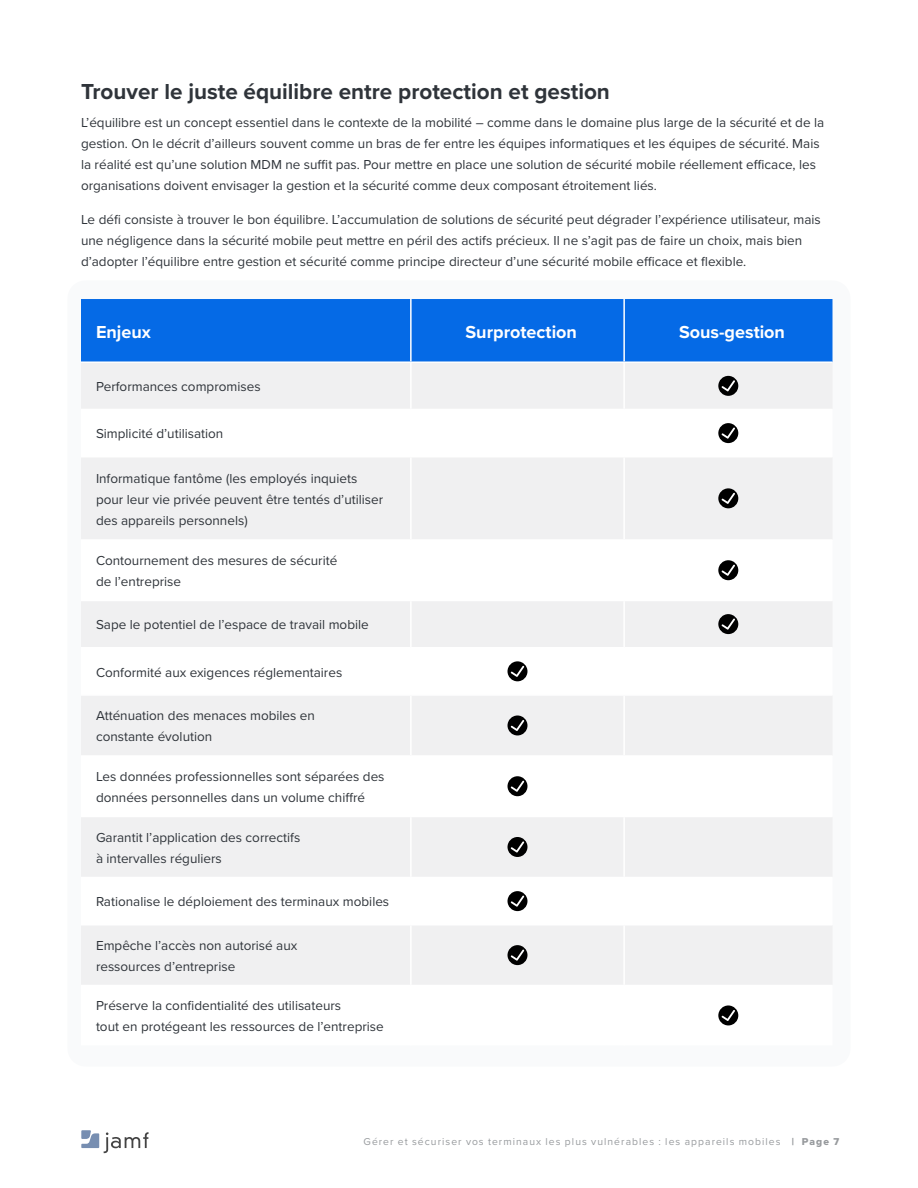
<style>
.page{position:relative;width:918px;height:1188px;background:#fff}
.page>*{position:absolute;margin:0;border:0;box-sizing:border-box;transform-origin:0 0}
.t1{font:700 22.5px "Proxima Nova";color:#2f343a}
.t2{font:700 18px "Proxima Nova";color:#fff}
.t3{font:13.5px/21px "Proxima Nova";color:#2f343a}
.t4{font:10.35px "Proxima Nova";letter-spacing:.1em;color:#979a9d}
.s1{font-family:"Proxima Nova Extrabld"}
</style>
<div class="page">
<div style="left:68px;top:280px;width:782px;height:786px;background:#f9fafb;border-radius:18px"></div>
<div style="left:81px;top:299px;width:751px;height:62px;background:#056ae6"></div>
<hr style="left:410px;top:299px;width:2px;height:62px;background:#fff">
<hr style="left:623px;top:299px;width:2px;height:62px;background:#fff">
<hr style="left:81px;top:361px;width:330px;height:2px;background:#fff">
<hr style="left:411px;top:361px;width:213px;height:2px;background:#fff">
<hr style="left:410px;top:363px;width:2px;height:46px;background:#fff">
<hr style="left:624px;top:361px;width:208px;height:2px;background:#fff">
<hr style="left:623px;top:363px;width:2px;height:46px;background:#fff">
<hr style="left:81px;top:409px;width:330px;height:1px;background:#fff">
<hr style="left:411px;top:409px;width:213px;height:1px;background:#fff">
<hr style="left:410px;top:410px;width:2px;height:46px;background:#fff">
<hr style="left:624px;top:409px;width:208px;height:1px;background:#fff">
<hr style="left:623px;top:410px;width:2px;height:46px;background:#fff">
<hr style="left:81px;top:456px;width:330px;height:1px;background:#fff">
<hr style="left:411px;top:456px;width:213px;height:1px;background:#fff">
<hr style="left:410px;top:457px;width:2px;height:82px;background:#fff">
<hr style="left:624px;top:456px;width:208px;height:1px;background:#fff">
<hr style="left:623px;top:457px;width:2px;height:82px;background:#fff">
<hr style="left:81px;top:539px;width:330px;height:2px;background:#fff">
<hr style="left:411px;top:539px;width:213px;height:2px;background:#fff">
<hr style="left:410px;top:541px;width:2px;height:59px;background:#fff">
<hr style="left:624px;top:539px;width:208px;height:2px;background:#fff">
<hr style="left:623px;top:541px;width:2px;height:59px;background:#fff">
<hr style="left:81px;top:600px;width:330px;height:1px;background:#fff">
<hr style="left:411px;top:600px;width:213px;height:1px;background:#fff">
<hr style="left:410px;top:601px;width:2px;height:46px;background:#fff">
<hr style="left:624px;top:600px;width:208px;height:1px;background:#fff">
<hr style="left:623px;top:601px;width:2px;height:46px;background:#fff">
<hr style="left:81px;top:647px;width:330px;height:1px;background:#fff">
<hr style="left:411px;top:647px;width:213px;height:1px;background:#fff">
<hr style="left:410px;top:648px;width:2px;height:46px;background:#fff">
<hr style="left:624px;top:647px;width:208px;height:1px;background:#fff">
<hr style="left:623px;top:648px;width:2px;height:46px;background:#fff">
<hr style="left:81px;top:694px;width:330px;height:2px;background:#fff">
<hr style="left:411px;top:694px;width:213px;height:2px;background:#fff">
<hr style="left:410px;top:696px;width:2px;height:59px;background:#fff">
<hr style="left:624px;top:694px;width:208px;height:2px;background:#fff">
<hr style="left:623px;top:696px;width:2px;height:59px;background:#fff">
<hr style="left:81px;top:755px;width:330px;height:2px;background:#fff">
<hr style="left:411px;top:755px;width:213px;height:2px;background:#fff">
<hr style="left:410px;top:757px;width:2px;height:59px;background:#fff">
<hr style="left:624px;top:755px;width:208px;height:2px;background:#fff">
<hr style="left:623px;top:757px;width:2px;height:59px;background:#fff">
<hr style="left:81px;top:816px;width:330px;height:1px;background:#fff">
<hr style="left:411px;top:816px;width:213px;height:1px;background:#fff">
<hr style="left:410px;top:817px;width:2px;height:60px;background:#fff">
<hr style="left:624px;top:816px;width:208px;height:1px;background:#fff">
<hr style="left:623px;top:817px;width:2px;height:60px;background:#fff">
<hr style="left:81px;top:877px;width:330px;height:1px;background:#fff">
<hr style="left:411px;top:877px;width:213px;height:1px;background:#fff">
<hr style="left:410px;top:878px;width:2px;height:46px;background:#fff">
<hr style="left:624px;top:877px;width:208px;height:1px;background:#fff">
<hr style="left:623px;top:878px;width:2px;height:46px;background:#fff">
<hr style="left:81px;top:924px;width:330px;height:2px;background:#fff">
<hr style="left:411px;top:924px;width:213px;height:2px;background:#fff">
<hr style="left:410px;top:926px;width:2px;height:59px;background:#fff">
<hr style="left:624px;top:924px;width:208px;height:2px;background:#fff">
<hr style="left:623px;top:926px;width:2px;height:59px;background:#fff">
<hr style="left:81px;top:985px;width:330px;height:1px;background:#fff">
<hr style="left:411px;top:985px;width:213px;height:1px;background:#fff">
<hr style="left:410px;top:986px;width:2px;height:59px;background:#fff">
<hr style="left:624px;top:985px;width:208px;height:1px;background:#fff">
<hr style="left:623px;top:986px;width:2px;height:59px;background:#fff">
<div style="left:718px;top:376px;width:20px;height:20px;background:#000;border-radius:50%"></div>
<svg style="left:722px;top:380px;width:13px;height:11px"></svg>
<div style="left:718px;top:423px;width:20px;height:20px;background:#000;border-radius:50%"></div>
<svg style="left:722px;top:427px;width:13px;height:12px"></svg>
<div style="left:718px;top:488px;width:20px;height:20px;background:#000;border-radius:50%"></div>
<svg style="left:722px;top:493px;width:13px;height:11px"></svg>
<div style="left:718px;top:560px;width:20px;height:20px;background:#000;border-radius:50%"></div>
<svg style="left:722px;top:565px;width:13px;height:11px"></svg>
<div style="left:718px;top:614px;width:20px;height:20px;background:#000;border-radius:50%"></div>
<svg style="left:722px;top:618px;width:13px;height:12px"></svg>
<div style="left:508px;top:661px;width:19px;height:20px;background:#000;border-radius:50%"></div>
<svg style="left:511px;top:666px;width:13px;height:11px"></svg>
<div style="left:508px;top:715px;width:19px;height:20px;background:#000;border-radius:50%"></div>
<svg style="left:511px;top:720px;width:13px;height:11px"></svg>
<div style="left:508px;top:776px;width:19px;height:20px;background:#000;border-radius:50%"></div>
<svg style="left:511px;top:781px;width:13px;height:11px"></svg>
<div style="left:508px;top:837px;width:19px;height:20px;background:#000;border-radius:50%"></div>
<svg style="left:511px;top:841px;width:13px;height:12px"></svg>
<div style="left:508px;top:891px;width:19px;height:20px;background:#000;border-radius:50%"></div>
<svg style="left:511px;top:895px;width:13px;height:12px"></svg>
<div style="left:508px;top:945px;width:19px;height:20px;background:#000;border-radius:50%"></div>
<svg style="left:511px;top:949px;width:13px;height:12px"></svg>
<div style="left:718px;top:1005px;width:20px;height:20px;background:#000;border-radius:50%"></div>
<svg style="left:722px;top:1010px;width:13px;height:11px"></svg>
<svg style="left:81px;top:1130px;width:67px;height:23px"></svg>
<h1 class="t1" style="left:81px;top:74px;width:531px">Trouver le juste équilibre entre protection et gestion</h1>
<p class="t3" style="left:81px;top:111px;width:745px">L’équilibre est un concept essentiel dans le contexte de la mobilité – comme dans le domaine plus large de la sécurité et de la gestion. On le décrit d’ailleurs souvent comme un bras de fer entre les équipes informatiques et les équipes de sécurité. Mais la réalité est qu’une solution MDM ne suffit pas. Pour mettre en place une solution de sécurité mobile réellement efficace, les organisations doivent envisager la gestion et la sécurité comme deux composant étroitement liés.</p>
<p class="t3" style="left:81px;top:208px;width:741px">Le défi consiste à trouver le bon équilibre. L’accumulation de solutions de sécurité peut dégrader l’expérience utilisateur, mais une négligence dans la sécurité mobile peut mettre en péril des actifs précieux. Il ne s’agit pas de faire un choix, mais bien d’adopter l’équilibre entre gestion et sécurité comme principe directeur d’une sécurité mobile efficace et flexible.</p>
<h2 class="t2" style="left:96px;top:318px;width:56px">Enjeux</h2>
<h2 class="t2" style="left:466px;top:318px;width:113px">Surprotection</h2>
<h2 class="t2" style="left:679px;top:318px;width:108px">Sous-gestion</h2>
<p class="t3" style="left:96px;top:376px;width:166px">Performances compromises</p>
<p class="t3" style="left:96px;top:423px;width:129px">Simplicité d’utilisation</p>
<p class="t3" style="left:96px;top:467px;width:289px">Informatique fantôme (les employés inquiets pour leur vie privée peuvent être tentés d’utiliser des appareils personnels)</p>
<p class="t3" style="left:96px;top:549px;width:243px">Contournement des mesures de sécurité de l’entreprise</p>
<p class="t3" style="left:96px;top:614px;width:274px">Sape le potentiel de l’espace de travail mobile</p>
<p class="t3" style="left:96px;top:661px;width:248px">Conformité aux exigences réglementaires</p>
<p class="t3" style="left:96px;top:705px;width:221px">Atténuation des menaces mobiles en constante évolution</p>
<p class="t3" style="left:96px;top:765px;width:290px">Les données professionnelles sont séparées des données personnelles dans un volume chiffré</p>
<p class="t3" style="left:96px;top:826px;width:206px">Garantit l’application des correctifs à intervalles réguliers</p>
<p class="t3" style="left:96px;top:891px;width:295px">Rationalise le déploiement des terminaux mobiles</p>
<p class="t3" style="left:96px;top:934px;width:203px">Empêche l’accès non autorisé aux ressources d’entreprise</p>
<p class="t3" style="left:96px;top:995px;width:289px">Préserve la confidentialité des utilisateurs<br>tout en protégeant les ressources de l’entreprise</p>
<p class="t4" style="left:363px;top:1134px;width:477px">Gérer et sécuriser vos terminaux les plus vulnérables : les appareils mobiles <span class="s1">| Page 7</span></p>
</div>
